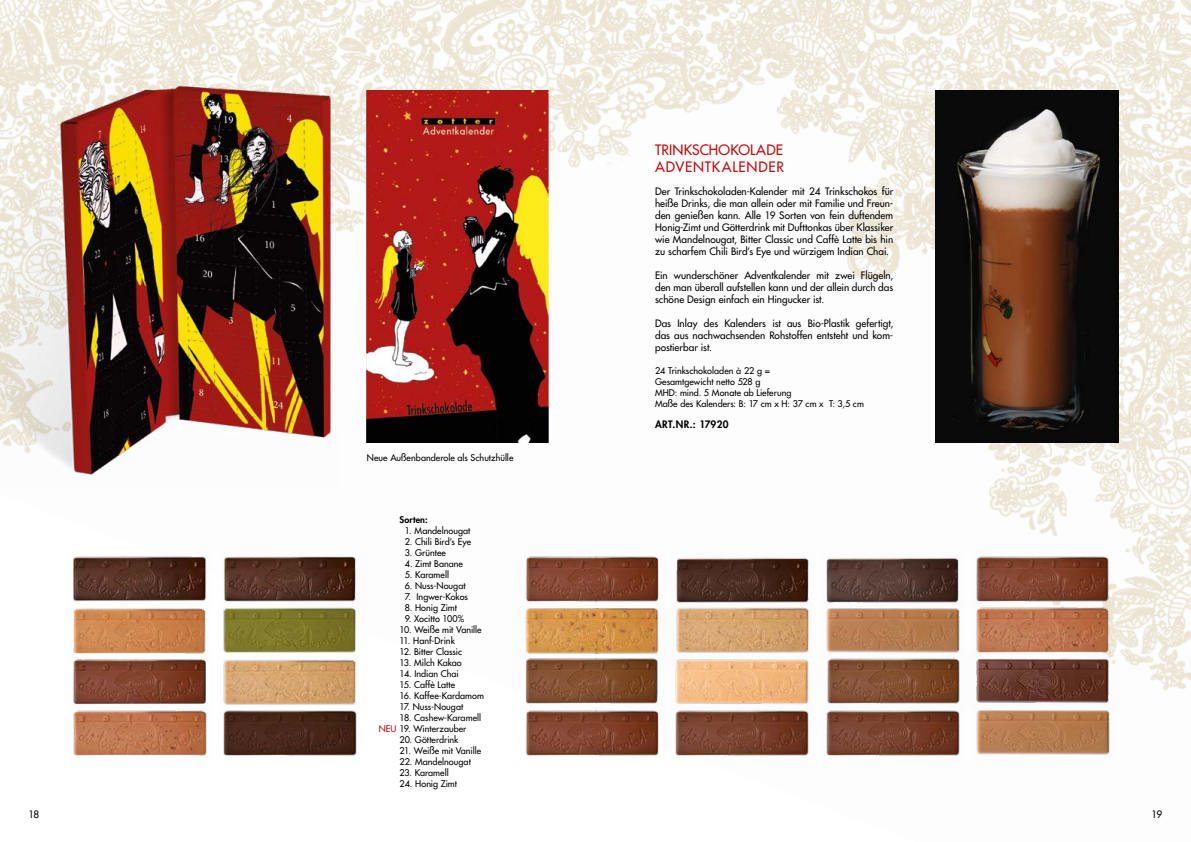
<style>
.page{position:relative;width:1191px;height:842px;background:#fff}
.page>*{position:absolute;margin:0;border:0;box-sizing:border-box;transform-origin:0 0}
.t1{font:500 14px/16.8px "Futura Std";letter-spacing:.025em;color:#c00d0e}
.t2{font:500 10px/12px "Futura Std";color:#000;text-align:justify}
.t3{font:800 10px "Futura Std";letter-spacing:.035em;color:#000}
.t4{font:500 9px/11px "Futura Std";letter-spacing:.005em;color:#000}
.t5{font:800 9px "Futura Std";letter-spacing:.015em;color:#000}
.s1{color:#c00d0e}
</style>
<div class="page">
<img style="left:0;top:0;width:595px;height:443px">
<img style="left:595px;top:0;width:596px;height:691px">
<img style="left:73px;top:556px;width:134px;height:46px">
<img style="left:223px;top:608px;width:133px;height:45px">
<img style="left:73px;top:608px;width:133px;height:45px">
<img style="left:73px;top:710px;width:134px;height:46px">
<img style="left:671px;top:552px;width:142px;height:50px">
<img style="left:671px;top:602px;width:142px;height:51px">
<img style="left:821px;top:552px;width:142px;height:50px">
<img style="left:526px;top:710px;width:133px;height:46px">
<img style="left:525px;top:659px;width:140px;height:45px">
<img style="left:598px;top:604px;width:69px;height:55px">
<img style="left:525px;top:606px;width:73px;height:53px">
<img style="left:223px;top:659px;width:133px;height:46px">
<img style="left:971px;top:606px;width:143px;height:46px">
<img style="left:976px;top:710px;width:134px;height:45px">
<img style="left:821px;top:602px;width:143px;height:56px">
<img style="left:525px;top:551px;width:140px;height:55px">
<img style="left:73px;top:653px;width:135px;height:52px">
<img style="left:224px;top:556px;width:132px;height:52px">
<img style="left:967px;top:652px;width:150px;height:52px">
<img style="left:223px;top:710px;width:134px;height:46px">
<img style="left:822px;top:654px;width:142px;height:50px">
<img style="left:971px;top:551px;width:143px;height:55px">
<img style="left:826px;top:710px;width:134px;height:46px">
<img style="left:675px;top:714px;width:134px;height:42px">
<img style="left:670px;top:653px;width:143px;height:61px">
<img style="left:0;top:83px;width:340px;height:392px">
<img style="left:935px;top:91px;width:183px;height:351px">
<img style="left:366px;top:91px;width:182px;height:351px">
<p class="t4" style="left:367px;top:452px;width:148px">Neue Außenbanderole als Schutzhülle</p>
<p class="t5" style="left:399px;top:514px;width:30px">Sorten:</p>
<p class="t4" style="left:405px;top:525px;width:67px">1. Mandelnougat</p>
<p class="t4" style="left:405px;top:536px;width:68px">2. Chili Bird‘s Eye</p>
<p class="t4" style="left:405px;top:547px;width:43px">3. Grüntee</p>
<p class="t4" style="left:405px;top:558px;width:60px">4. Zimt Banane</p>
<p class="t4" style="left:405px;top:569px;width:46px">5. Karamell</p>
<p class="t4" style="left:405px;top:580px;width:62px">6. Nuss-Nougat</p>
<p class="t4" style="left:405px;top:591px;width:65px">7. Ingwer-Kokos</p>
<p class="t4" style="left:405px;top:602px;width:54px">8. Honig Zimt</p>
<p class="t4" style="left:405px;top:613px;width:61px">9. Xocitto 100%</p>
<p class="t4" style="left:399px;top:624px;width:84px">10. Weiße mit Vanille</p>
<p class="t4" style="left:399px;top:635px;width:57px">11. Hanf-Drink</p>
<p class="t4" style="left:399px;top:646px;width:64px">12. Bitter Classic</p>
<p class="t4" style="left:399px;top:657px;width:64px">13. Milch Kakao</p>
<p class="t4" style="left:399px;top:668px;width:61px">14. Indian Chai</p>
<p class="t4" style="left:399px;top:679px;width:57px">15. Caffè Latte</p>
<p class="t4" style="left:399px;top:690px;width:86px">16. Kaffee-Kardamom</p>
<p class="t4" style="left:399px;top:701px;width:65px">17. Nuss-Nougat</p>
<p class="t4" style="left:399px;top:712px;width:83px">18. Cashew-Karamell</p>
<p class="t4" style="left:399px;top:734px;width:60px">20. Götterdrink</p>
<p class="t4" style="left:399px;top:745px;width:83px">21. Weiße mit Vanille</p>
<p class="t4" style="left:399px;top:756px;width:73px">22. Mandelnougat</p>
<p class="t4" style="left:399px;top:767px;width:51px">23. Karamell</p>
<p class="t4" style="left:399px;top:778px;width:59px">24. Honig Zimt</p>
<p class="t4" style="left:379px;top:723px;width:89px"><span class="s1">NEU</span> 19. Winterzauber</p>
<h1 class="t1" style="left:655px;top:142px;width:131px">TRINKSCHOKOLADE<br>ADVENTKALENDER</h1>
<p class="t2" style="left:655px;top:185px;width:240px">Der Trinkschokoladen-Kalender mit 24 Trinkschokos für heiße Drinks, die man allein oder mit Familie und Freun&shy;den genießen kann. Alle 19 Sorten von fein duftendem Honig-Zimt und Götterdrink mit Dufttonkas über Klassiker wie Mandelnougat, Bitter Classic und Caffè Latte bis hin zu scharfem Chili Bird’s Eye und würzigem Indian Chai.</p>
<p class="t2" style="left:655px;top:269px;width:240px">Ein wunderschöner Adventkalender mit zwei Flügeln, den man überall aufstellen kann und der allein durch das schöne Design einfach ein Hingucker ist.</p>
<p class="t2" style="left:655px;top:317px;width:240px">Das Inlay des Kalenders ist aus Bio-Plastik gefertigt, das aus nachwachsenden Rohstoffen entsteht und kom&shy;postierbar ist.</p>
<p class="t4" style="left:655px;top:365px;width:210px">24 Trinkschokoladen à 22 g =<br>Gesamtgewicht netto 528 g<br>MHD: mind. 5 Monate ab Lieferung<br>Maße des Kalenders: B: 17 cm x H: 37 cm x T: 3,5 cm</p>
<p class="t3" style="left:655px;top:418px;width:75px">ART.NR.: 17920</p>
<p class="t2" style="left:29px;top:809px;width:12px">18</p>
<p class="t2" style="left:1151px;top:809px;width:12px">19</p>
</div>
